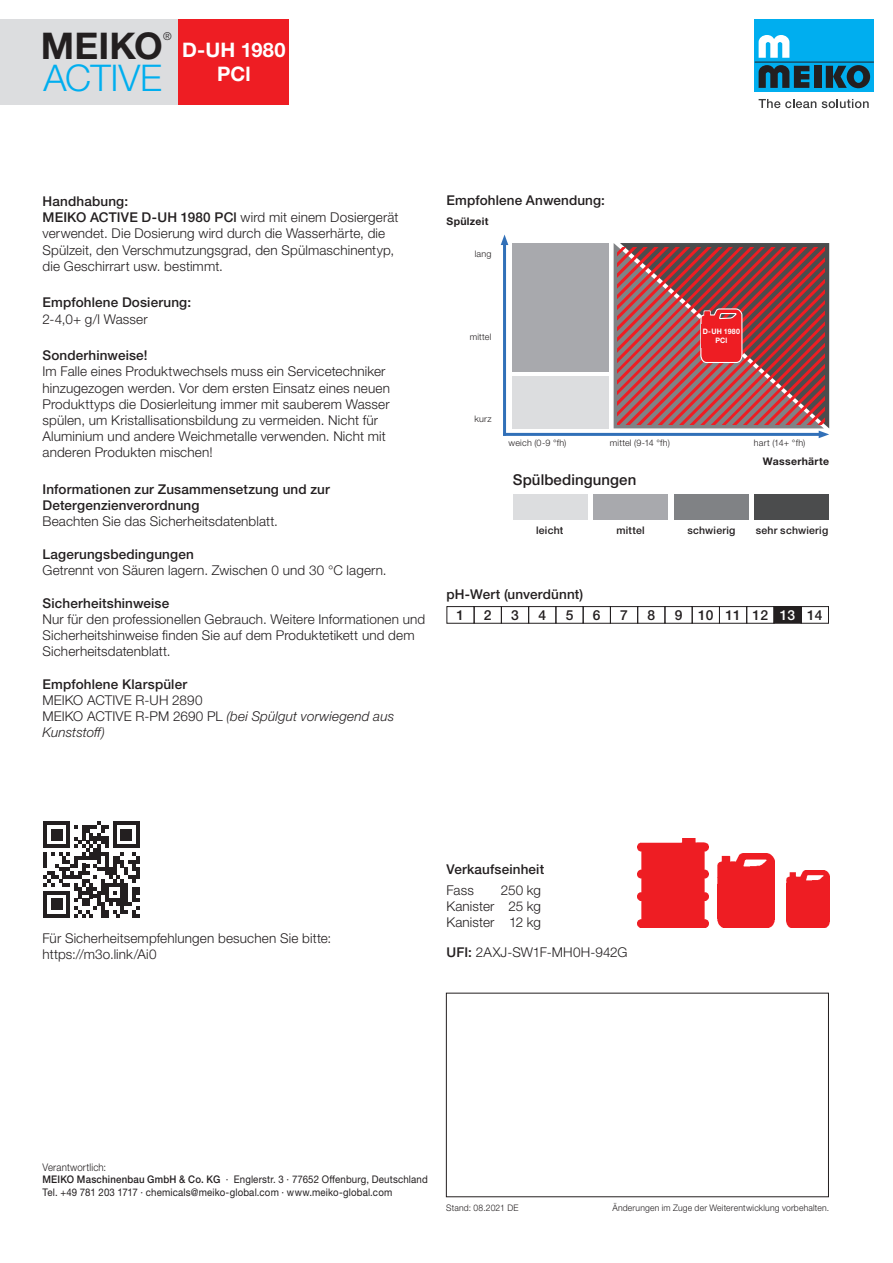
<style>
.page{position:relative;width:893px;height:1263px;background:#fff}
.page>*{position:absolute;margin:0;border:0;box-sizing:border-box;transform-origin:0 0}
.t1{font:300 36.75px "Helvetica Neue LTW1 G";letter-spacing:-.005em;color:#00aeef}
.t2{font:700 36.75px "Helvetica Neue LTW1 G";color:#231f20}
.t3{font:700 20.1px/24px "Helvetica Neue LTW1 G";letter-spacing:.005em;color:#fff;text-align:center}
.t4{font:500 15px "Helvetica Neue LTW1 G";letter-spacing:.005em;color:#231f20}
.t5{font:500 13.8px "Helvetica Neue LTW1 G";color:#231f20}
.t6{font:300 13.5px/16.2px "Helvetica Neue LTW1 G";letter-spacing:.01em;color:#231f20}
.t7{font:500 13.5px/16.2px "Helvetica Neue LTW1 G";letter-spacing:.01em;color:#231f20}
.t8{font:300 10.8px "Helvetica Neue LTW1 G";color:#231f20}
.t9{font:10.5px/12.6px "Helvetica Neue LTW1 G";letter-spacing:.02em;color:#231f20;scale:.92 1}
.t10{font:500 10.5px "Helvetica Neue LTW1 G";letter-spacing:.02em;color:#231f20}
.t11{font:700 10.5px "Helvetica Neue LTW1 G";letter-spacing:.025em;color:#231f20}
.t12{font:300 9px "Helvetica Neue LTW1 G";letter-spacing:.025em;color:#231f20;scale:.95 1}
.t13{font:300 9px "Helvetica Neue LTW1 G";letter-spacing:.025em;color:#231f20}
.t14{font:700 7.5px/9px "Helvetica Neue LTW1 G";letter-spacing:.03em;color:#fff;text-align:center;scale:.93 1}
.s1{font-weight:500}
.s2{font-style:italic}
.s3{color:#fff}
.s4{font-weight:300}
</style>
<div class="page">
<img style="left:786px;top:871px;width:43px;height:56px">
<img style="left:717px;top:853px;width:57px;height:74px">
<div style="left:446px;top:606px;width:28px;height:18px;border:1px solid #231f20"></div>
<div style="left:474px;top:606px;width:28px;height:18px;border:1px solid #231f20"></div>
<div style="left:501px;top:606px;width:28px;height:18px;border:1px solid #231f20"></div>
<div style="left:528px;top:606px;width:28px;height:18px;border:1px solid #231f20"></div>
<div style="left:555px;top:606px;width:29px;height:18px;border:1px solid #231f20"></div>
<div style="left:583px;top:606px;width:28px;height:18px;border:1px solid #231f20"></div>
<div style="left:610px;top:606px;width:28px;height:18px;border:1px solid #231f20"></div>
<div style="left:637px;top:606px;width:28px;height:18px;border:1px solid #231f20"></div>
<div style="left:665px;top:606px;width:28px;height:18px;border:1px solid #231f20"></div>
<div style="left:692px;top:606px;width:28px;height:18px;border:1px solid #231f20"></div>
<div style="left:719px;top:606px;width:28px;height:18px;border:1px solid #231f20"></div>
<div style="left:746px;top:606px;width:28px;height:18px;border:1px solid #231f20"></div>
<div style="left:774px;top:607px;width:27px;height:16px;background:#231f20"></div>
<div style="left:774px;top:606px;width:28px;height:18px;border:1px solid #231f20"></div>
<div style="left:801px;top:606px;width:28px;height:18px;border:1px solid #231f20"></div>
<div style="left:446px;top:993px;width:383px;height:204px;border:1px solid #231f20"></div>
<div style="left:755px;top:19px;width:119px;height:73px;background:#00aeef"></div>
<div style="left:814px;top:66px;width:7px;height:22px;background:#231f20"></div>
<svg style="left:826px;top:65px;width:44px;height:23px"></svg>
<hr style="left:755px;top:62px;width:119px;height:1px;background:#231f20">
<svg style="left:759px;top:35px;width:30px;height:23px"></svg>
<svg style="left:759px;top:65px;width:50px;height:23px"></svg>
<svg style="left:759px;top:99px;width:57px;height:9px"></svg>
<svg style="left:822px;top:99px;width:47px;height:9px"></svg>
<div style="left:0;top:19px;width:179px;height:85px;background:#dcdddf"></div>
<div style="left:179px;top:19px;width:110px;height:85px;background:#ee1d23"></div>
<hr style="left:503px;top:243px;width:3px;height:193px;background:#3170b8">
<svg style="left:501px;top:234px;width:7px;height:11px"></svg>
<div style="left:512px;top:243px;width:97px;height:128px;background:#a8a9ad"></div>
<div style="left:512px;top:376px;width:97px;height:52px;background:#dcdddf"></div>
<hr style="left:503px;top:433px;width:318px;height:3px;background:#3170b8">
<div style="left:513px;top:494px;width:74px;height:26px;background:#dcdddf"></div>
<div style="left:593px;top:494px;width:75px;height:26px;background:#a8a9ad"></div>
<div style="left:674px;top:494px;width:74px;height:26px;background:#808285"></div>
<div style="left:755px;top:494px;width:74px;height:26px;background:#4b4c4d"></div>
<svg style="left:43px;top:821px;width:97px;height:97px"></svg>
<svg style="left:614px;top:243px;width:215px;height:195px;background:#9f5358"></svg>
<div style="left:701px;top:324px;width:40px;height:24px;background:#ee1d23"></div>
<img style="left:638px;top:838px;width:71px;height:89px">
<p class="t8" style="left:163px;top:29px;width:10px">®</p>
<h1 class="t2" style="left:41px;top:23px;width:123px">MEIKO</h1>
<h1 class="t1" style="left:43px;top:56px;width:120px">ACTIVE</h1>
<h2 class="t3" style="left:182px;top:37px;width:105px">D-UH 1980<br>PCl</h2>
<p class="t6" style="left:43px;top:193px;width:357px"><span class="s1">Handhabung:<br>MEIKO ACTIVE D-UH 1980 PCl</span> wird mit einem Dosiergerät verwendet. Die Dosierung wird durch die Wasserhärte, die Spülzeit, den Verschmutzungsgrad, den Spülmaschinentyp, die Geschirrart usw. bestimmt.</p>
<p class="t7" style="left:43px;top:294px;width:150px">Empfohlene Dosierung:</p>
<p class="t6" style="left:43px;top:311px;width:107px">2-4,0+ g/l Wasser</p>
<p class="t7" style="left:43px;top:347px;width:107px">Sonderhinweise!</p>
<p class="t6" style="left:43px;top:363px;width:349px">Im Falle eines Produktwechsels muss ein Servicetechniker hinzugezogen werden. Vor dem ersten Einsatz eines neuen Produkttyps die Dosierleitung immer mit sauberem Wasser spülen, um Kristallisationsbildung zu vermeiden. Nicht für Aluminium und andere Weichmetalle verwenden. Nicht mit anderen Produkten mischen!</p>
<p class="t7" style="left:43px;top:481px;width:289px">Informationen zur Zusammensetzung und zur<br>Detergenzienverordnung</p>
<p class="t6" style="left:43px;top:513px;width:237px">Beachten Sie das Sicherheitsdatenblatt.</p>
<p class="t7" style="left:43px;top:546px;width:153px">Lagerungsbedingungen</p>
<p class="t6" style="left:43px;top:562px;width:346px">Getrennt von Säuren lagern. Zwischen 0 und 30 °C lagern.</p>
<p class="t7" style="left:43px;top:595px;width:128px">Sicherheitshinweise</p>
<p class="t6" style="left:43px;top:611px;width:384px">Nur für den professionellen Gebrauch. Weitere Informationen und<br>Sicherheitshinweise finden Sie auf dem Produktetikett und dem<br>Sicherheitsdatenblatt.</p>
<p class="t7" style="left:43px;top:676px;width:146px">Empfohlene Klarspüler</p>
<p class="t6" style="left:43px;top:692px;width:353px">MEIKO ACTIVE R-UH 2890<br>MEIKO ACTIVE R-PM 2690 PL <span class="s2">(bei Spülgut vorwiegend aus<br>Kunststoff)</span></p>
<p class="t7" style="left:446px;top:192px;width:160px">Empfohlene Anwendung:</p>
<p class="t11" style="left:446px;top:215px;width:43px">Spülzeit</p>
<p class="t13" style="left:475px;top:249px;width:18px">lang</p>
<p class="t13" style="left:470px;top:331px;width:23px">mittel</p>
<p class="t14" style="left:703px;top:327px;width:41px">D-UH 1980<br>PCl</p>
<p class="t13" style="left:474px;top:414px;width:19px">kurz</p>
<p class="t13" style="left:509px;top:437px;width:59px">weich (0-9 °fh)</p>
<p class="t13" style="left:610px;top:437px;width:62px">mittel (9-14 °fh)</p>
<p class="t13" style="left:754px;top:437px;width:53px">hart (14+ °fh)</p>
<p class="t11" style="left:763px;top:455px;width:68px">Wasserhärte</p>
<p class="t4" style="left:513px;top:471px;width:125px">Spülbedingungen</p>
<p class="t10" style="left:536px;top:523px;width:29px">leicht</p>
<p class="t10" style="left:616px;top:523px;width:30px">mittel</p>
<p class="t10" style="left:687px;top:523px;width:49px">schwierig</p>
<p class="t10" style="left:756px;top:523px;width:74px">sehr schwierig</p>
<p class="t7" style="left:446px;top:586px;width:138px">pH-Wert (unverdünnt)</p>
<p class="t5" style="left:457px;top:607px;width:9px">1</p>
<p class="t5" style="left:484px;top:607px;width:9px">2</p>
<p class="t5" style="left:511px;top:607px;width:9px">3</p>
<p class="t5" style="left:538px;top:607px;width:9px">4</p>
<p class="t5" style="left:566px;top:607px;width:9px">5</p>
<p class="t5" style="left:593px;top:607px;width:9px">6</p>
<p class="t5" style="left:620px;top:607px;width:9px">7</p>
<p class="t5" style="left:647px;top:607px;width:9px">8</p>
<p class="t5" style="left:675px;top:607px;width:149px">9 10 11 12 <span class="s3">13</span> 14</p>
<p class="t6" style="left:43px;top:930px;width:290px">Für Sicherheitsempfehlungen besuchen Sie bitte: https://m3o.link/Ai0</p>
<p class="t7" style="left:446px;top:861px;width:99px">Verkaufseinheit</p>
<p class="t6" style="left:446px;top:882px;width:29px">Fass</p>
<p class="t6" style="left:446px;top:882px;width:96px;text-align:justify;text-indent:54px">250 kg Kanister 25 kg Kanister 12 kg</p>
<p class="t6" style="left:446px;top:944px;width:183px"><span class="s1">UFI:</span> 2AXJ-SW1F-MH0H-942G</p>
<p class="t9" style="left:43px;top:1160px;width:420px"><span class="s4">Verantwortlich:<br></span><span class="s1">MEIKO Maschinenbau GmbH &amp; Co. KG</span> · Englerstr. 3 · 77652 Offenburg, Deutschland<br>Tel. +49 781 203 1717 · chemicals@meiko-global.com · www.meiko-global.com</p>
<p class="t12" style="left:446px;top:1203px;width:78px">Stand: 08.2021 DE</p>
<p class="t12" style="left:612px;top:1203px;width:230px">Änderungen im Zuge der Weiterentwicklung vorbehalten.</p>
</div>
